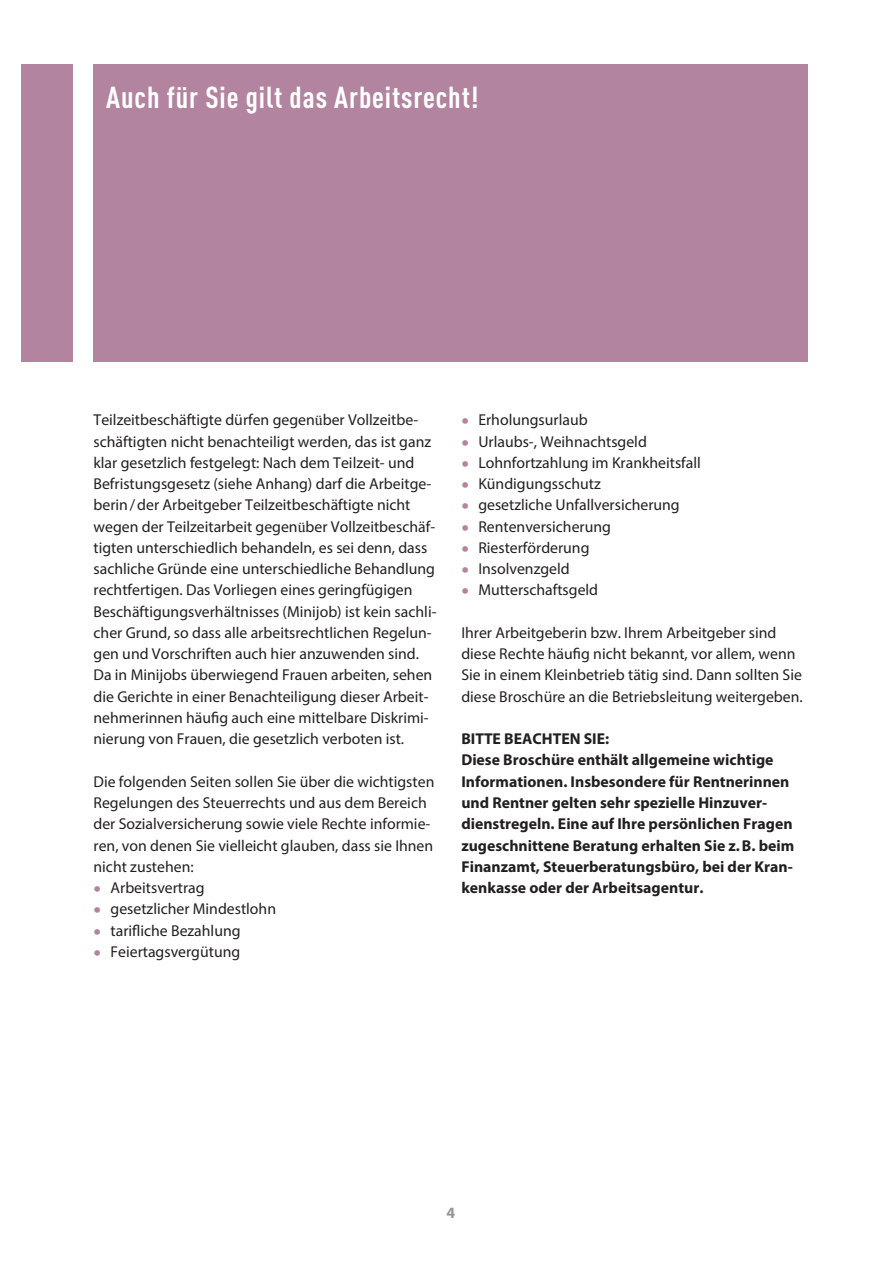
<style>
.page{position:relative;width:893px;height:1263px;background:#fff}
.page>*{position:absolute;margin:0;border:0;box-sizing:border-box;transform-origin:0 0}
.Head_1____Kapitel{font:700 condensed 30px "DINOT";letter-spacing:.03em;color:#fff}
.Text{font:15.75px/21.3px "Myriad Pro";color:#231f20}
.Text_bold_schwarz{font:700 15.75px/21.3px "Myriad Pro";color:#231f20}
.t1{font:700 15.75px "Myriad Pro";color:#939598}
.s1{font-family:"Times New Roman"}
.s2{font-size:27px;color:#b2849f}
</style>
<div class="page">
<div style="left:21px;top:64px;width:51px;height:297px;background:#b2849f"></div>
<div style="left:94px;top:64px;width:714px;height:297px;background:#b2849f"></div>
<p class="Head_1____Kapitel" style="left:106px;top:79px;width:374px">Auch für Sie gilt das Arbeitsrecht!</p>
<p class="Text" style="left:94px;top:409px;width:344px">Teilzeitbeschäftigte dürfen gegen<span class="s1">ü</span>ber Vollzeitbe&shy;schäftigten nicht benachteiligt werden, das ist ganz klar gesetzlich festgelegt: Nach dem Teilzeit- und Befristungsgesetz (siehe Anhang) darf die Arbeitge&shy;berin/der Arbeitgeber Teilzeitbeschäftigte nicht wegen der Teilzeitarbeit gegen<span class="s1">ü</span>ber Vollzeitbeschäf&shy;tigten unterschiedlich behandeln, es sei denn, dass sachliche Gründe eine unterschiedliche Behandlung rechtfertigen. Das Vorliegen eines geringfügigen Beschäftigungsverhältnisses (Minijob) ist kein sachli&shy;cher Grund, so dass alle arbeitsrechtlichen Regelun&shy;gen und Vorschriften auch hier anzuwenden sind.<br>Da in Minijobs überwiegend Frauen arbeiten, sehen die Gerichte in einer Benachteiligung dieser Arbeit&shy;nehmerinnen häufig auch eine mittelbare Diskrimi&shy;nierung von Frauen, die gesetzlich verboten ist.</p>
<p class="Text" style="left:94px;top:770px;width:342px">Die folgenden Seiten sollen Sie über die wichtigsten Regelungen des Steuerrechts und aus dem Bereich der Sozialversicherung sowie viele Rechte informie&shy;ren, von denen Sie vielleicht glauben, dass sie Ihnen nicht zustehen:</p>
<p class="Text" style="left:94px;top:877px;width:113px"><span class="s2">•</span> Arbeitsvertrag</p>
<p class="Text" style="left:94px;top:898px;width:184px"><span class="s2">•</span> gesetzlicher Mindestlohn</p>
<p class="Text" style="left:94px;top:919px;width:149px"><span class="s2">•</span> tarifliche Bezahlung</p>
<p class="Text" style="left:94px;top:941px;width:148px"><span class="s2">•</span> Feiertagsvergütung</p>
<p class="Text" style="left:461px;top:409px;width:128px"><span class="s2">•</span> Erholungsurlaub</p>
<p class="Text" style="left:461px;top:430px;width:187px"><span class="s2">•</span> Urlaubs-, Weihnachtsgeld</p>
<p class="Text" style="left:461px;top:452px;width:241px"><span class="s2">•</span> Lohnfortzahlung im Krankheitsfall</p>
<p class="Text" style="left:461px;top:473px;width:141px"><span class="s2">•</span> Kündigungsschutz</p>
<p class="Text" style="left:461px;top:494px;width:220px"><span class="s2">•</span> gesetzliche Unfallversicherung</p>
<p class="Text" style="left:461px;top:515px;width:151px"><span class="s2">•</span> Rentenversicherung</p>
<p class="Text" style="left:461px;top:537px;width:130px"><span class="s2">•</span> Riesterförderung</p>
<p class="Text" style="left:461px;top:558px;width:110px"><span class="s2">•</span> Insolvenzgeld</p>
<p class="Text" style="left:461px;top:579px;width:138px"><span class="s2">•</span> Mutterschaftsgeld</p>
<p class="Text" style="left:461px;top:622px;width:343px">Ihrer Arbeitgeberin bzw. Ihrem Arbeitgeber sind diese Rechte häufig nicht bekannt, vor allem, wenn Sie in einem Kleinbetrieb tätig sind. Dann sollten Sie diese Broschüre an die Betriebsleitung weitergeben.</p>
<p class="Text_bold_schwarz" style="left:461px;top:728px;width:334px">BITTE BEACHTEN SIE:<br>Diese Broschüre enthält allgemeine wichtige Informationen. Insbesondere für Rentnerinnen und Rentner gelten sehr spezielle Hinzuver&shy;dienstregeln. Eine auf Ihre persönlichen Fragen zugeschnittene Beratung erhalten Sie z.B. beim Finanzamt, Steuerberatungsbüro, bei der Kran&shy;kenkasse oder der Arbeitsagentur.</p>
<p class="t1" style="left:446px;top:1203px;width:10px">4</p>
</div>
